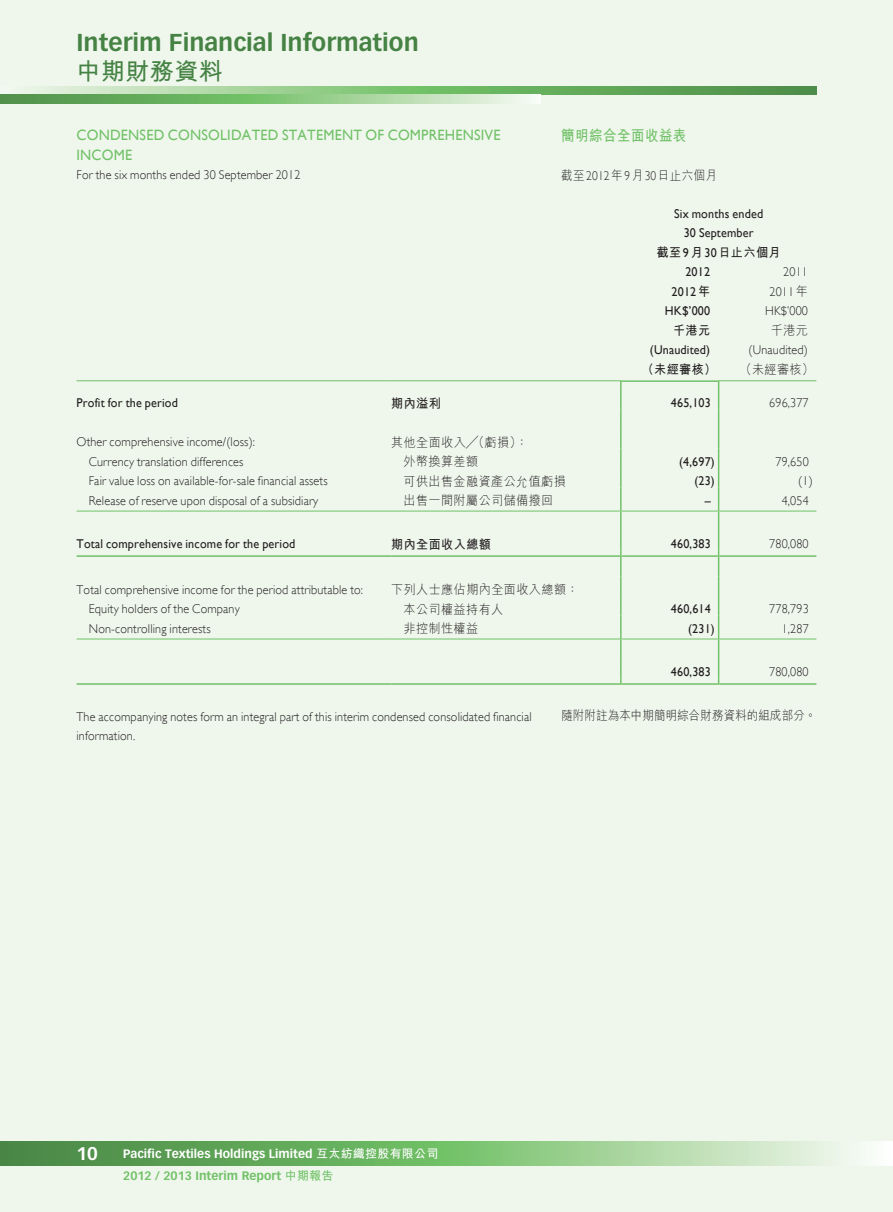
<style>
.page{position:relative;width:893px;height:1212px;background:#eff7ed}
.page>*{position:absolute;margin:0;border:0;box-sizing:border-box;transform-origin:0 0}
.t1{font:700 24px "Vectora LT Std";color:#468244}
.t2{font:700 24px "M Hei HK";letter-spacing:.02em;color:#468244}
.t3{font:700 18px "Vectora LT Std";color:#fff}
.t4{font:15px/19.5px "Gill Sans";letter-spacing:.015em;color:#71c167;scale:.95 1}
.t5{font:700 15px "M Hei HK";letter-spacing:.035em;color:#71c167;scale:.9 1}
.t6{font:300 12.75px/19.5px "Gill Sans";letter-spacing:.015em;color:#231f20;scale:.95 1}
.t7{font:12.75px/19.5px "Gill Sans";letter-spacing:.015em;color:#231f20;text-align:center;scale:.95 1}
.t8{font:300 12.75px "M Hei HK";letter-spacing:.035em;color:#231f20;scale:.95 1}
.t9{font:700 12.75px "M Hei HK";letter-spacing:.035em;color:#231f20;scale:.95 1}
.t10{font:300 12.75px "M Hei HK";letter-spacing:.01em;color:#231f20;scale:.9 1}
.t11{font:300 12.75px "M Hei HK";letter-spacing:.035em;color:#231f20;scale:.9 1}
.t12{font:700 12px/22.5px "Vectora LT Std";color:#fff}
.s1{font-family:"Gill Sans"}
.s2{font-family:"Gill Sans";font-weight:400}
.s3{font-family:"M Hei HK";font-weight:700}
.s4{font-family:"M Hei HK"}
.s5{color:#71c167}
.s6{font-family:"M Hei HK";color:#71c167}
</style>
<div class="page">
<svg style="left:0;top:1141px;width:893px;height:24px;background:#8ac082"></svg>
<svg style="left:0;top:86px;width:816px;height:9px;background:#88c080"></svg>
<svg style="left:0;top:95px;width:541px;height:8px;background:#8ec486"></svg>
<hr style="left:620px;top:380px;width:99px;height:2px;background:#71c167">
<svg style="left:620px;top:382px;width:2px;height:27px"></svg>
<hr style="left:620px;top:409px;width:2px;height:20px;background:#71c167">
<svg style="left:620px;top:429px;width:2px;height:19px"></svg>
<hr style="left:620px;top:448px;width:2px;height:20px;background:#71c167">
<svg style="left:620px;top:468px;width:2px;height:19px"></svg>
<hr style="left:620px;top:487px;width:2px;height:20px;background:#71c167">
<hr style="left:620px;top:511px;width:2px;height:20px;background:#71c167">
<svg style="left:620px;top:531px;width:2px;height:45px"></svg>
<hr style="left:620px;top:576px;width:2px;height:20px;background:#71c167">
<svg style="left:620px;top:596px;width:2px;height:19px"></svg>
<hr style="left:620px;top:615px;width:2px;height:20px;background:#71c167">
<hr style="left:620px;top:639px;width:2px;height:20px;background:#71c167">
<svg style="left:620px;top:659px;width:2px;height:26px"></svg>
<svg style="left:718px;top:382px;width:1px;height:303px"></svg>
<hr style="left:77px;top:380px;width:314px;height:1px;background:#71c167">
<hr style="left:391px;top:380px;width:230px;height:1px;background:#71c167">
<hr style="left:719px;top:380px;width:97px;height:1px;background:#71c167">
<hr style="left:77px;top:511px;width:314px;height:1px;background:#71c167">
<hr style="left:391px;top:511px;width:229px;height:1px;background:#71c167">
<hr style="left:622px;top:511px;width:96px;height:1px;background:#71c167">
<hr style="left:719px;top:511px;width:97px;height:1px;background:#71c167">
<hr style="left:77px;top:555px;width:314px;height:2px;background:#71c167">
<hr style="left:391px;top:555px;width:229px;height:2px;background:#71c167">
<hr style="left:622px;top:555px;width:96px;height:2px;background:#71c167">
<hr style="left:719px;top:555px;width:97px;height:2px;background:#71c167">
<hr style="left:77px;top:639px;width:314px;height:1px;background:#71c167">
<hr style="left:391px;top:639px;width:229px;height:1px;background:#71c167">
<hr style="left:622px;top:639px;width:96px;height:1px;background:#71c167">
<hr style="left:719px;top:639px;width:97px;height:1px;background:#71c167">
<hr style="left:77px;top:683px;width:314px;height:2px;background:#71c167">
<hr style="left:391px;top:683px;width:229px;height:2px;background:#71c167">
<hr style="left:622px;top:683px;width:96px;height:2px;background:#71c167">
<hr style="left:719px;top:683px;width:97px;height:2px;background:#71c167">
<h1 class="t1" style="left:77px;top:28px;width:344px">Interim Financial Information</h1>
<h1 class="t2" style="left:77px;top:54px;width:148px">中期財務資料</h1>
<p class="t4" style="left:77px;top:125px;width:448px">CONDENSED CONSOLIDATED STATEMENT OF COMPREHENSIVE<br>INCOME</p>
<p class="t6" style="left:77px;top:165px;width:237px">For the six months ended 30 September 2012</p>
<p class="t5" style="left:561px;top:125px;width:141px">簡明綜合全面收益表</p>
<p class="t11" style="left:561px;top:169px;width:174px">截至<span class="s1">2012</span>年<span class="s1">9</span>月<span class="s1">30</span>日止六個月</p>
<p class="t7" style="left:674px;top:204px;width:95px">Six months ended<br>30 September</p>
<p class="t9" style="left:657px;top:243px;width:132px">截至<span class="s2">9</span>月<span class="s2">30</span>日止六個月</p>
<p class="t7" style="left:685px;top:262px;width:28px">2012</p>
<p class="t6" style="left:783px;top:262px;width:28px">2011</p>
<p class="t7" style="left:672px;top:282px;width:42px">2012<span class="s3">年</span></p>
<p class="t6" style="left:769px;top:282px;width:42px">2011<span class="s4">年</span></p>
<p class="t7" style="left:665px;top:301px;width:49px">HK$’000</p>
<p class="t6" style="left:765px;top:301px;width:47px">HK$’000</p>
<p class="t9" style="left:673px;top:321px;width:41px">千港元</p>
<p class="t8" style="left:771px;top:324px;width:41px">千港元</p>
<p class="t7" style="left:650px;top:340px;width:65px">(Unaudited)</p>
<p class="t6" style="left:749px;top:340px;width:64px">(Unaudited)</p>
<p class="t9" style="left:642px;top:360px;width:80px">（未經審核）</p>
<p class="t8" style="left:740px;top:363px;width:80px">（未經審核）</p>
<p class="t7" style="left:77px;top:393px;width:108px">Profit for the period</p>
<p class="t9" style="left:391px;top:394px;width:54px">期內溢利</p>
<p class="t7" style="left:671px;top:393px;width:44px">465,103</p>
<p class="t6" style="left:769px;top:393px;width:43px">696,377</p>
<p class="t6" style="left:77px;top:432px;width:189px">Other comprehensive income/(loss):</p>
<p class="t8" style="left:391px;top:436px;width:145px">其他全面收入╱（虧損）：</p>
<p class="t6" style="left:89px;top:452px;width:164px">Currency translation differences</p>
<p class="t8" style="left:403px;top:455px;width:80px">外幣換算差額</p>
<p class="t7" style="left:679px;top:452px;width:39px">(4,697)</p>
<p class="t6" style="left:775px;top:452px;width:37px">79,650</p>
<p class="t6" style="left:89px;top:471px;width:253px">Fair value loss on available-for-sale financial assets</p>
<p class="t8" style="left:403px;top:475px;width:172px">可供出售金融資產公允值虧損</p>
<p class="t7" style="left:694px;top:471px;width:23px">(23)</p>
<p class="t6" style="left:798px;top:471px;width:17px">(1)</p>
<p class="t6" style="left:89px;top:491px;width:243px">Release of reserve upon disposal of a subsidiary</p>
<p class="t8" style="left:404px;top:494px;width:159px">出售一間附屬公司儲備撥回</p>
<p class="t7" style="left:705px;top:491px;width:8px">–</p>
<p class="t6" style="left:782px;top:491px;width:30px">4,054</p>
<p class="t7" style="left:77px;top:534px;width:232px">Total comprehensive income for the period</p>
<p class="t9" style="left:391px;top:535px;width:107px">期內全面收入總額</p>
<p class="t7" style="left:671px;top:534px;width:44px">460,383</p>
<p class="t6" style="left:769px;top:534px;width:43px">780,080</p>
<p class="t6" style="left:77px;top:580px;width:303px">Total comprehensive income for the period attributable to:</p>
<p class="t8" style="left:391px;top:583px;width:199px">下列人士應佔期內全面收入總額：</p>
<p class="t6" style="left:89px;top:599px;width:160px">Equity holders of the Company</p>
<p class="t8" style="left:403px;top:602px;width:107px">本公司權益持有人</p>
<p class="t7" style="left:671px;top:599px;width:44px">460,614</p>
<p class="t6" style="left:769px;top:599px;width:43px">778,793</p>
<p class="t6" style="left:89px;top:619px;width:130px">Non-controlling interests</p>
<p class="t8" style="left:403px;top:622px;width:80px">非控制性權益</p>
<p class="t7" style="left:688px;top:619px;width:30px">(231)</p>
<p class="t6" style="left:782px;top:619px;width:30px">1,287</p>
<p class="t7" style="left:671px;top:662px;width:44px">460,383</p>
<p class="t6" style="left:769px;top:662px;width:43px">780,080</p>
<p class="t6" style="left:77px;top:706px;width:481px">The accompanying notes form an integral part of this interim condensed consolidated financial information.</p>
<p class="t10" style="left:561px;top:709px;width:285px">隨附附註為本中期簡明綜合財務資料的組成部分。</p>
<h2 class="t3" style="left:77px;top:1143px;width:23px">10</h2>
<p class="t12" style="left:123px;top:1142px;width:317px">Pacific Textiles Holdings Limited <span class="s4">互太紡織控股有限公司<br></span><span class="s5">2012 / 2013 Interim Report</span> <span class="s6">中期報告</span></p>
</div>
